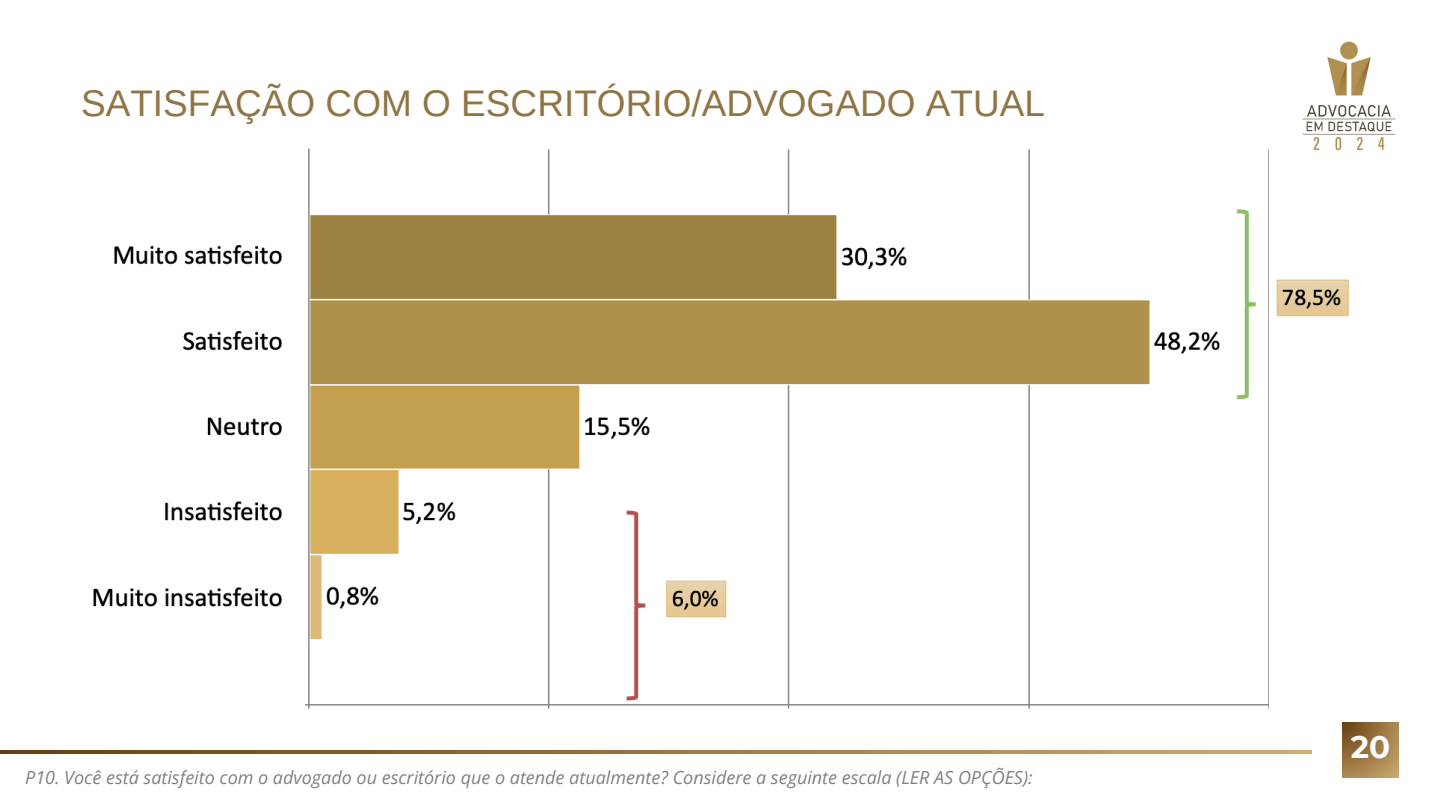
<style>
.page{position:relative;width:1440px;height:810px;background:#fff}
.page>*{position:absolute;margin:0;border:0;box-sizing:border-box;transform-origin:0 0}
.t1{font:37px "Arimo";color:#907544}
.t2{font:700 31px "Montserrat";color:#fff}
.t3{font:italic 18px "Open Sans";color:#808080}
</style>
<div class="page">
<img style="left:1302px;top:41px;width:94px;height:110px">
<img style="left:114px;top:148px;width:916px;height:183px">
<img style="left:625px;top:208px;width:724px;height:123px">
<svg style="left:93px;top:331px;width:1250px;height:447px"></svg>
<svg style="left:1343px;top:722px;width:55px;height:56px;background:#9d7944"></svg>
<svg style="left:0;top:750px;width:1312px;height:4px;background:#9a7541"></svg>
<p class="t1" style="left:81px;top:82px;width:966px">SATISFAÇÃO COM O ESCRITÓRIO/ADVOGADO ATUAL</p>
<p class="t3" style="left:25px;top:765px;width:1009px">P10. Você está satisfeito com o advogado ou escritório que o atende atualmente? Considere a seguinte escala (LER AS OPÇÕES):</p>
<p class="t2" style="left:1351px;top:727px;width:41px">20</p>
</div>
